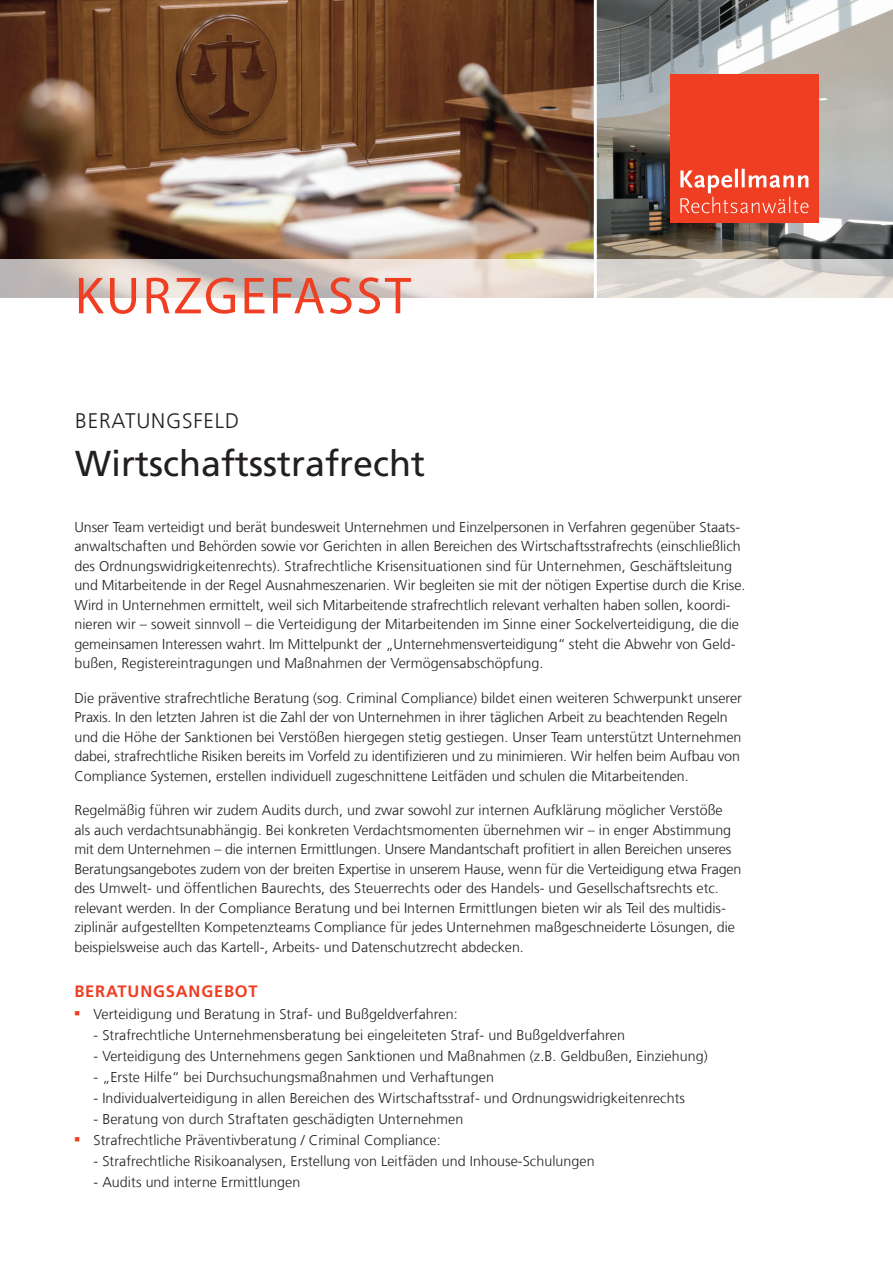
<style>
.page{position:relative;width:893px;height:1263px;background:#fff}
.page>*{position:absolute;margin:0;border:0;box-sizing:border-box;transform-origin:0 0}
.t1{font:52.5px "Myriad Pro";letter-spacing:.05em;color:#ef3e22}
.t2{font:36px "Frutiger LT Com";color:#231f20}
.t3{font:300 21px "Frutiger LT Com";letter-spacing:.04em;color:#231f20}
.t4{font:700 16.5px "Frutiger LT Com";letter-spacing:.05em;color:#ef3e22}
.t5{font:300 14.25px/19.5px "Frutiger LT Com";color:#231f20}
</style>
<div class="page">
<img style="left:0;top:0;width:594px;height:259px">
<svg style="left:597px;top:0;width:296px;height:259px;background:#91918d"></svg>
<div style="left:670px;top:75px;width:149px;height:148px;background:#ef3e22"></div>
<svg style="left:680px;top:169px;width:128px;height:44px"></svg>
<svg style="left:0;top:259px;width:893px;height:39px;background:#d9d2cd"></svg>
<hr style="left:594px;top:0;width:3px;height:310px;background:#fff">
<p class="t1" style="left:75px;top:263px;width:338px">KURZGEFASST</p>
<p class="t3" style="left:75px;top:409px;width:165px">BERATUNGSFELD</p>
<p class="t2" style="left:75px;top:442px;width:352px">Wirtschaftsstrafrecht</p>
<p class="t5" style="left:74px;top:517px;width:672px">Unser Team verteidigt und berät bundesweit Unternehmen und Einzelpersonen in Verfahren gegenüber Staats&shy;anwaltschaften und Behörden sowie vor Gerichten in allen Bereichen des Wirtschaftsstrafrechts (einschließlich des Ordnungswidrigkeitenrechts). Strafrechtliche Krisensituationen sind für Unternehmen, Geschäftsleitung und Mitarbeitende in der Regel Ausnahmeszenarien. Wir begleiten sie mit der nötigen Expertise durch die Krise.<br>Wird in Unternehmen ermittelt, weil sich Mitarbeitende strafrechtlich relevant verhalten haben sollen, koordi&shy;nieren wir – soweit sinnvoll – die Verteidigung der Mitarbeitenden im Sinne einer Sockelverteidigung, die die gemeinsamen Interessen wahrt. Im Mittelpunkt der „Unternehmensverteidigung“ steht die Abwehr von Geld&shy;bußen, Registereintragungen und Maßnahmen der Vermögensabschöpfung.</p>
<p class="t5" style="left:74px;top:688px;width:669px">Die präventive strafrechtliche Beratung (sog. Criminal Compliance) bildet einen weiteren Schwerpunkt unserer Praxis. In den letzten Jahren ist die Zahl der von Unternehmen in ihrer täglichen Arbeit zu beachtenden Regeln und die Höhe der Sanktionen bei Verstößen hiergegen stetig gestiegen. Unser Team unterstützt Unternehmen dabei, strafrechtliche Risiken bereits im Vorfeld zu identifizieren und zu minimieren. Wir helfen beim Aufbau von Compliance Systemen, erstellen individuell zugeschnittene Leitfäden und schulen die Mitarbeitenden.</p>
<p class="t5" style="left:74px;top:800px;width:669px">Regelmäßig führen wir zudem Audits durch, und zwar sowohl zur internen Aufklärung möglicher Verstöße als auch verdachtsunabhängig. Bei konkreten Verdachtsmomenten übernehmen wir – in enger Abstimmung mit dem Unternehmen – die internen Ermittlungen. Unsere Mandantschaft profitiert in allen Bereichen unseres Beratungsangebotes zudem von der breiten Expertise in unserem Hause, wenn für die Verteidigung etwa Fragen des Umwelt- und öffentlichen Baurechts, des Steuerrechts oder des Handels- und Gesellschaftsrechts etc. relevant werden. In der Compliance Beratung und bei Internen Ermittlungen bieten wir als Teil des multidis-</p>
<p class="t5" style="left:74px;top:917px;width:662px">ziplinär aufgestellten Kompetenzteams Compliance für jedes Unternehmen maßgeschneiderte Lösungen, die beispielsweise auch das Kartell-, Arbeits- und Datenschutzrecht abdecken.</p>
<p class="t4" style="left:74px;top:981px;width:185px">BERATUNGSANGEBOT</p>
<p class="t5" style="left:74px;top:1005px;width:385px"><sup>■</sup> Verteidigung und Beratung in Straf- und Bußgeldverfahren:</p>
<p class="t5" style="left:94px;top:1026px;width:533px">- Strafrechtliche Unternehmensberatung bei eingeleiteten Straf- und Bußgeldverfahren</p>
<p class="t5" style="left:94px;top:1047px;width:616px">- Verteidigung des Unternehmens gegen Sanktionen und Maßnahmen (z.B. Geldbußen, Einziehung)</p>
<p class="t5" style="left:94px;top:1068px;width:402px">- „Erste Hilfe“ bei Durchsuchungsmaßnahmen und Verhaftungen</p>
<p class="t5" style="left:94px;top:1089px;width:593px">- Individualverteidigung in allen Bereichen des Wirtschaftsstraf- und Ordnungswidrigkeitenrechts</p>
<p class="t5" style="left:94px;top:1110px;width:371px">- Beratung von durch Straftaten geschädigten Unternehmen</p>
<p class="t5" style="left:74px;top:1131px;width:368px"><sup>■</sup> Strafrechtliche Präventivberatung / Criminal Compliance:</p>
<p class="t5" style="left:94px;top:1152px;width:503px">- Strafrechtliche Risikoanalysen, Erstellung von Leitfäden und Inhouse-Schulungen</p>
<p class="t5" style="left:94px;top:1173px;width:208px">- Audits und interne Ermittlungen</p>
</div>
